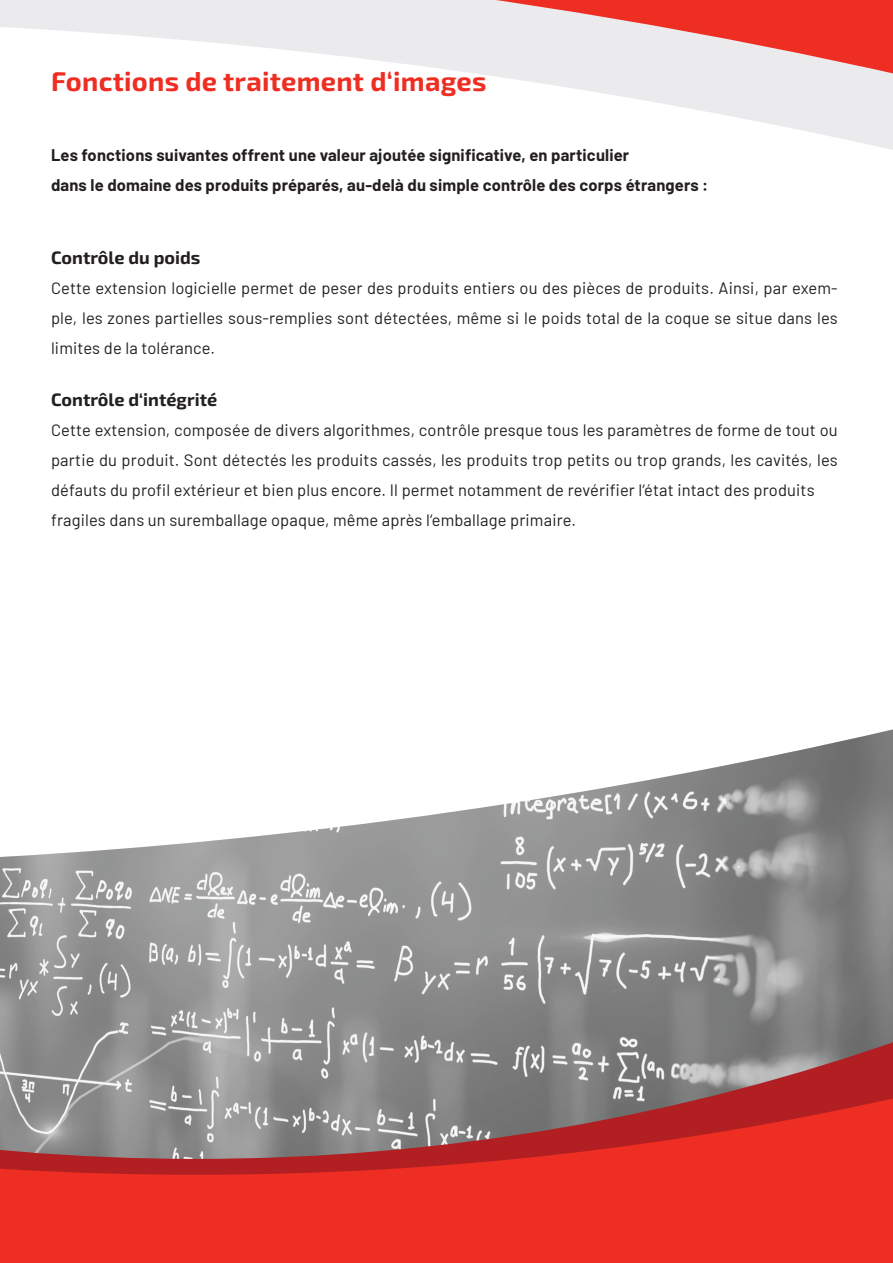
<style>
.page{position:relative;width:893px;height:1263px;background:#fff}
.page>*{position:absolute;margin:0;border:0;box-sizing:border-box;transform-origin:0 0}
.tab{font:700 27.15px "Exo 2";letter-spacing:.01em;color:#ee2e22}
.t1{font:700 18px "Exo 2";color:#231f20}
.textblock-infoblatt{font:16.5px/30px "Barlow";letter-spacing:.01em;color:#231f20;text-align:justify}
.Text{font:700 16.5px "Barlow";letter-spacing:.01em;color:#231f20}
</style>
<div class="page">
<svg style="left:503px;top:77px;width:390px;height:73px"></svg>
<svg style="left:0;top:0;width:893px;height:77px;fill:#ebebed"></svg>
<img style="left:0;top:729px;width:893px;height:309px">
<div style="left:0;top:1175px;width:893px;height:88px;background:#ee2e22"></div>
<svg style="left:0;top:1038px;width:893px;height:137px;background:#a46b6a"></svg>
<p class="tab" style="left:51px;top:62px;width:437px">Fonctions de traitement d‘images</p>
<p class="Text" style="left:51px;top:143px;width:580px">Les fonctions suivantes offrent une valeur ajoutée significative, en particulier</p>
<p class="Text" style="left:51px;top:173px;width:659px">dans le domaine des produits préparés, au-delà du simple contrôle des corps étrangers :</p>
<p class="t1" style="left:51px;top:245px;width:151px">Contrôle du poids</p>
<p class="textblock-infoblatt" style="left:51px;top:272px;width:788px">Cette extension logicielle permet de peser des produits entiers ou des pièces de produits. Ainsi, par exem&shy;ple, les zones partielles sous-remplies sont détectées, même si le poids total de la coque se situe dans les limites de la tolérance.</p>
<p class="t1" style="left:51px;top:387px;width:168px">Contrôle d‘intégrité</p>
<p class="textblock-infoblatt" style="left:51px;top:414px;width:788px">Cette extension, composée de divers algorithmes, contrôle presque tous les paramètres de forme de tout ou partie du produit. Sont détectés les produits cassés, les produits trop petits ou trop grands, les cavités, les défauts du profil extérieur et bien plus encore. Il permet notamment de revérifier l‘état intact des produits</p>
<p class="textblock-infoblatt" style="left:51px;top:504px;width:527px">fragiles dans un suremballage opaque, même après l‘emballage primaire.</p>
</div>
